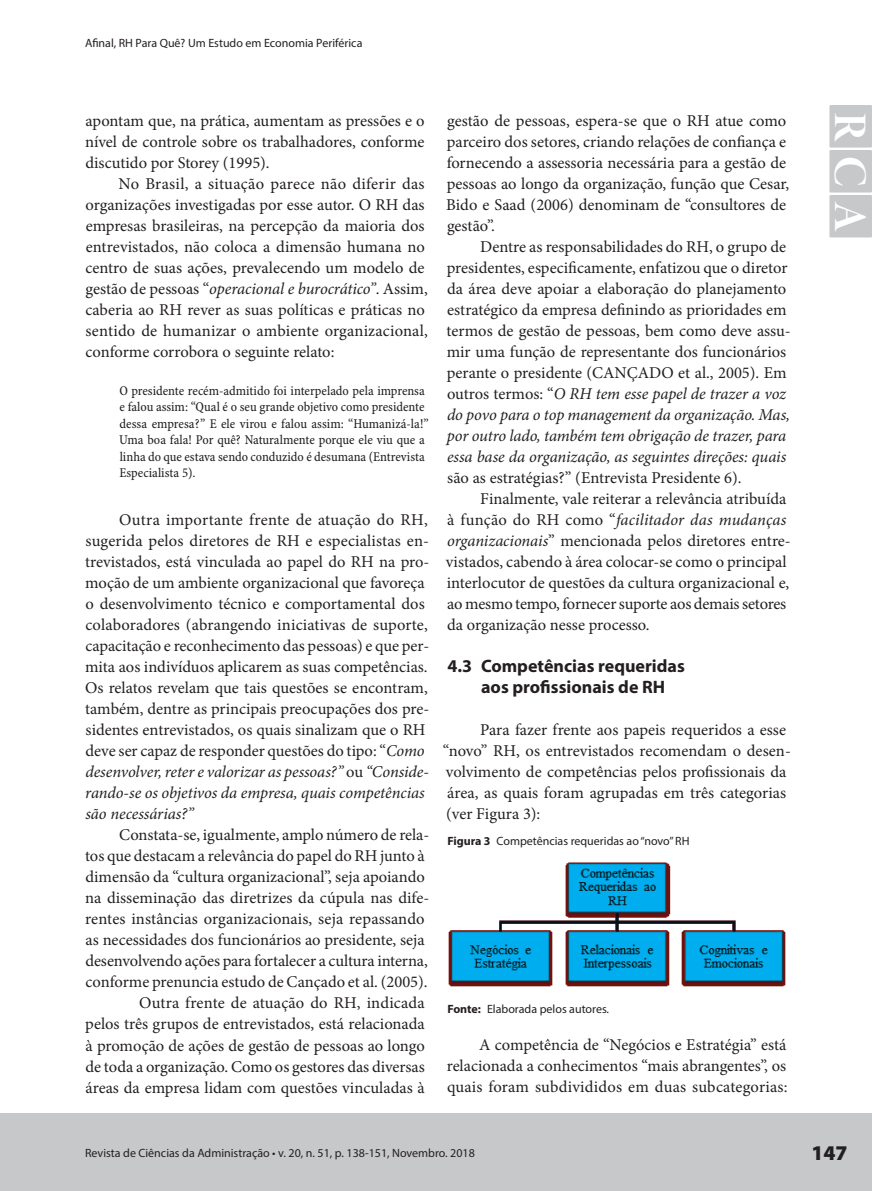
<style>
.page{position:relative;width:872px;height:1191px;background:#fff}
.page>*{position:absolute;margin:0;border:0;box-sizing:border-box;transform-origin:0 0}
.t1{font:46.8px "Minion Pro Bold Disp";color:#fff}
.t2{font:900 21px "Myriad Pro";color:#231f20}
.t3{font:700 18px/21px "Myriad Pro";color:#231f20}
.t4{font:16.5px/21px "Minion Pro";color:#231f20}
.t5{font:italic 16.5px "Minion Pro";letter-spacing:.005em;color:#231f20}
.t6{font:13.5px/16.5px "Minion Pro Cn Capt";color:#231f20}
.t7{font:12px "Myriad Pro";color:#231f20}
.s1{font-style:italic}
.s2{font-style:normal}
.s3{font-weight:700}
</style>
<div class="page">
<div style="left:0;top:1113px;width:872px;height:78px;background:#c7c8ca"></div>
<div style="left:829px;top:105px;width:43px;height:43px;background:#c7c8ca"></div>
<div style="left:829px;top:150px;width:43px;height:42px;background:#c7c8ca"></div>
<div style="left:829px;top:195px;width:43px;height:42px;background:#c7c8ca"></div>
<img style="left:448px;top:862px;width:338px;height:125px">
<p class="t7" style="left:85px;top:35px;width:279px">Afinal, RH Para Quê? Um Estudo em Economia Periférica</p>
<p class="t4" style="left:85px;top:110px;width:341px;text-align:justify">apontam que, na prática, aumentam as pressões e o nível de controle sobre os trabalhadores, conforme discutido por Storey (1995).</p>
<p class="t4" style="left:85px;top:173px;width:344px;text-indent:33px">No Brasil, a situação parece não diferir das organizações investigadas por esse autor. O RH das empresas brasileiras, na percepção da maioria dos entrevistados, não coloca a dimensão humana no centro de suas ações, prevalecendo um modelo de gestão de pessoas “<span class="s1">operacional e burocrático”</span>. Assim, caberia ao RH rever as suas políticas e práticas no sentido de humanizar o ambiente organizacional, conforme corrobora o seguinte relato:</p>
<p class="t6" style="left:119px;top:383px;width:311px">O presidente recém-admitido foi interpelado pela imprensa e falou assim: “Qual é o seu grande objetivo como presidente dessa empresa?” E ele virou e falou assim: “Humanizá-la!” Uma boa fala! Por quê? Naturalmente porque ele viu que a linha do que estava sendo conduzido é desumana (Entrevista Especialista 5).</p>
<p class="t4" style="left:85px;top:509px;width:346px;text-indent:34px">Outra importante frente de atuação do RH, sugerida pelos diretores de RH e especialistas en&shy;trevistados, está vinculada ao papel do RH na pro&shy;moção de um ambiente organizacional que favoreça o desenvolvimento técnico e comportamental dos colaboradores (abrangendo iniciativas de suporte, capacitação e reconhecimento das pessoas) e que per&shy;mita aos indivíduos aplicarem as suas competências.<br>Os relatos revelam que tais questões se encontram, também, dentre as principais preocupações dos pre&shy;sidentes entrevistados, os quais sinalizam que o RH deve ser capaz de responder questões do tipo: “<span class="s1">Como desenvolver, reter e valorizar as pessoas?”</span> ou <span class="s1">“Conside&shy;rando-se os objetivos da empresa, quais competências são necessárias?”</span></p>
<p class="t4" style="left:85px;top:824px;width:346px;text-align:right">Constata-se, igualmente, amplo número de rela-<br>tos que destacam a relevância do papel do RH junto à dimensão da “cultura organizacional”, seja apoiando na disseminação das diretrizes da cúpula nas dife&shy;rentes instâncias organizacionais, seja repassando as necessidades dos funcionários ao presidente, seja desenvolvendo ações para fortalecer a cultura interna, conforme prenuncia estudo de Cançado et al. (2005).<br>Outra frente de atuação do RH, indicada<br>pelos três grupos de entrevistados, está relacionada à promoção de ações de gestão de pessoas ao longo de toda a organização. Como os gestores das diversas áreas da empresa lidam com questões vinculadas à</p>
<p class="t4" style="left:446px;top:110px;width:344px">gestão de pessoas, espera-se que o RH atue como parceiro dos setores, criando relações de confiança e fornecendo a assessoria necessária para a gestão de pessoas ao longo da organização, função que Cesar, Bido e Saad (2006) denominam de “consultores de gestão”.</p>
<p class="t4" style="left:446px;top:236px;width:346px;text-indent:34px">Dentre as responsabilidades do RH, o grupo de presidentes, especificamente, enfatizou que o diretor da área deve apoiar a elaboração do planejamento estratégico da empresa definindo as prioridades em termos de gestão de pessoas, bem como deve assu&shy;mir uma função de representante dos funcionários perante o presidente (CANÇADO et al., 2005). Em outros termos: “<span class="s1">O RH tem esse papel de trazer a voz do povo para o top management da organização. Mas, por outro lado, também tem obrigação de trazer, para essa base da organização, as seguintes direções: quais</span></p>
<p class="t4" style="left:447px;top:468px;width:296px">são as estratégias?” (Entrevista Presidente 6).</p>
<p class="t4" style="left:480px;top:489px;width:308px">Finalmente, vale reiterar a relevância atribuída</p>
<p class="t5" style="left:447px;top:509px;width:341px"><span class="s2">à função do RH como “</span>facilitador das mudanças</p>
<p class="t4" style="left:447px;top:531px;width:345px"><span class="s1">organizacionais</span>” mencionada pelos diretores entre-</p>
<p class="t4" style="left:446px;top:552px;width:342px">vistados, cabendo à área colocar-se como o principal</p>
<p class="t4" style="left:447px;top:573px;width:344px">interlocutor de questões da cultura organizacional e,</p>
<p class="t4" style="left:447px;top:594px;width:340px">ao mesmo tempo, fornecer suporte aos demais setores</p>
<p class="t4" style="left:447px;top:615px;width:204px">da organização nesse processo.</p>
<p class="t3" style="left:481px;top:655px;width:205px;text-indent:-34px">4.3 Competências requeridas aos profissionais de RH</p>
<p class="t4" style="left:442px;top:719px;width:350px;text-indent:38px">Para fazer frente aos papeis requeridos a esse “novo” RH, os entrevistados recomendam o desen&shy;volvimento de competências pelos profissionais da área, as quais foram agrupadas em três categorias (ver Figura 3):</p>
<p class="t7" style="left:447px;top:833px;width:244px"><span class="s3">Figura 3</span> Competências requeridas ao “novo” RH</p>
<p class="t7" style="left:447px;top:1001px;width:163px"><span class="s3">Fonte:</span> Elaborada pelos autores.</p>
<p class="t4" style="left:447px;top:1034px;width:342px;text-align:justify;text-indent:32px">A competência de “Negócios e Estratégia” está relacionada a conhecimentos “mais abrangentes”, os quais foram subdivididos em duas subcategorias:</p>
<h1 class="t1" style="left:878px;top:112px;width:121px;rotate:90deg">RCA</h1>
<p class="t7" style="left:85px;top:1145px;width:391px">Revista de Ciências da Administração • v. 20, n. 51, p. 138-151, Novembro. 2018</p>
<p class="t2" style="left:811px;top:1141px;width:38px">147</p>
</div>
